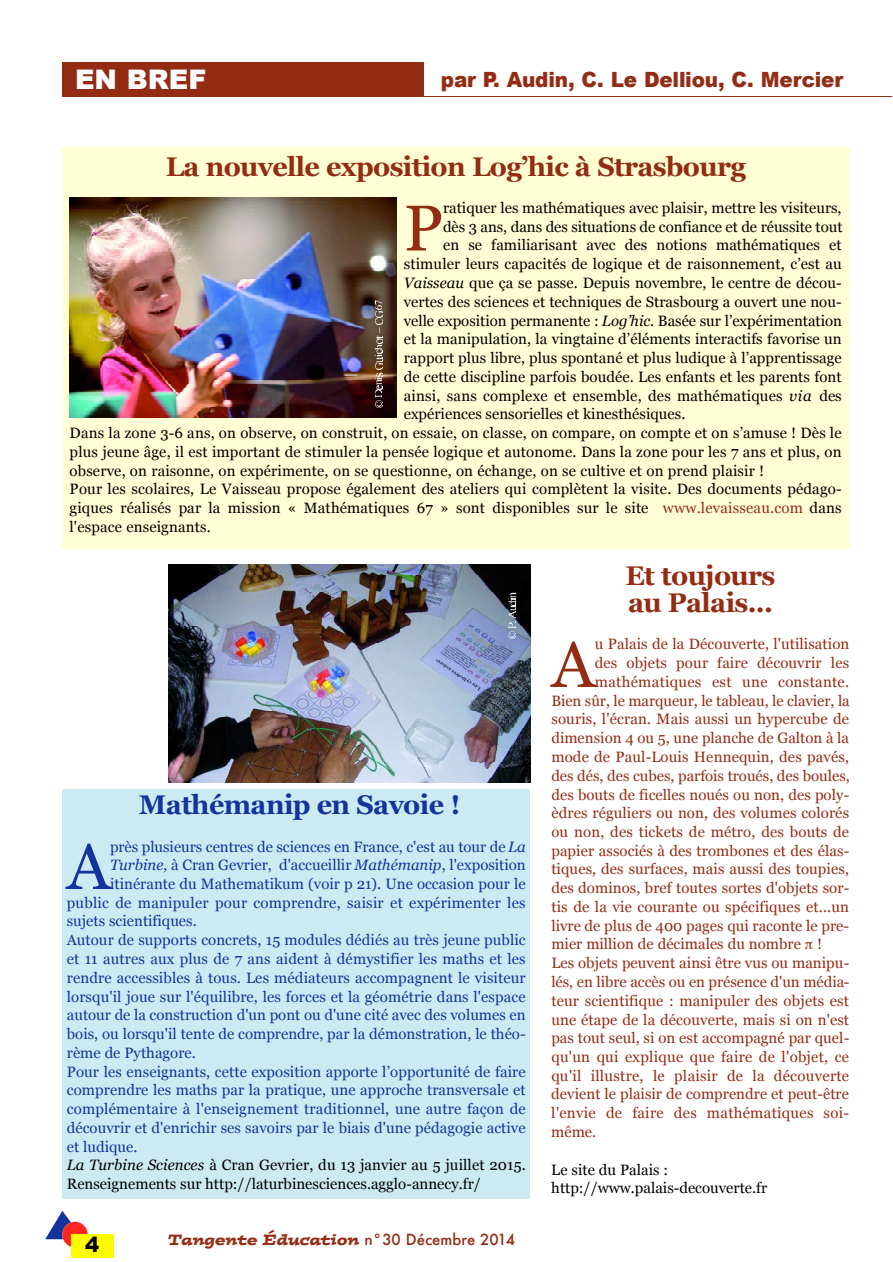
<style>
.page{position:relative;width:893px;height:1262px;background:#fff}
.page>*{position:absolute;margin:0;border:0;box-sizing:border-box;transform-origin:0 0}
.t1{font:64.5px "Georgia";color:#942c14}
.t2{font:64.5px "Georgia";color:#13349d}
.t3{font:700 27px/27px "Georgia";letter-spacing:-.025em;color:#942c14}
.t4{font:700 27px "Georgia";letter-spacing:-.025em;color:#13349d}
.t5{font:900 27px "Arial";color:#fff}
.t6{font:900 21px "Arial";letter-spacing:-.01em;color:#942c14;scale:.95 1}
.t7{font:900 21px "Arial";color:#000}
.t8{font:15px/18.8px "Georgia";letter-spacing:.005em;color:#000}
.t9{font:15px "Georgia";letter-spacing:.005em;color:#942c14}
.t10{font:15px "Georgia";letter-spacing:.005em;color:#13349d}
.t11{font:italic 15px "Postino";color:#942c14}
.s1{font-style:italic}
.s2{color:#942c14}
.s3{font-family:"Futura";font-weight:500;font-style:normal}
</style>
<div class="page">
<svg style="left:45px;top:1211px;width:43px;height:36px"></svg>
<div style="left:71px;top:1234px;width:42px;height:21px;background:#fffc00"></div>
<div style="left:62px;top:62px;width:362px;height:34px;background:#942c14"></div>
<div style="left:71px;top:1236px;width:42px;height:21px;background:#fffc00"></div>
<hr style="left:62px;top:96px;width:829px;height:1px;background:#942c14">
<div style="left:62px;top:147px;width:787px;height:402px;background:#fffed5"></div>
<img style="left:70px;top:198px;width:326px;height:220px">
<img style="left:168px;top:564px;width:362px;height:218px">
<svg style="left:508px;top:592px;width:8px;height:47px"></svg>
<svg style="left:374px;top:300px;width:8px;height:107px"></svg>
<div style="left:62px;top:789px;width:468px;height:409px;background:#cceaf2"></div>
<h2 class="t5" style="left:75px;top:60px;width:133px">EN BREF</h2>
<h3 class="t6" style="left:441px;top:64px;width:425px">par P. Au d in , C. Le Delliou, C. M e rc ie r</h3>
<h2 class="t3" style="left:166px;top:153px;width:581px">La nouvelle exposition Log’hic à Strasbourg</h2>
<h1 class="t1" style="left:404px;top:191px;width:41px">P</h1>
<p class="t8" style="left:443px;top:198px;width:400px">ratiquer les mathématiques avec plaisir, mettre les visiteurs,</p>
<p class="t8" style="left:443px;top:217px;width:401px">dès 3 ans, dans des situations de confiance et de réussite tout</p>
<p class="t8" style="left:443px;top:236px;width:400px">en se familiarisant avec des notions mathématiques et</p>
<p class="t8" style="left:404px;top:254px;width:439px">stimuler leurs capacités de logique et de raisonnement, c’est au</p>
<p class="t8" style="left:404px;top:273px;width:439px"><span class="s1">Vaisseau</span> que ça se passe. Depuis novembre, le centre de décou-</p>
<p class="t8" style="left:404px;top:292px;width:439px">vertes des sciences et techniques de Strasbourg a ouvert une nou-</p>
<p class="t8" style="left:403px;top:311px;width:440px">velle exposition permanente : <span class="s1">Log’hic</span>. Basée sur l’expérimentation</p>
<p class="t8" style="left:404px;top:330px;width:439px">et la manipulation, la vingtaine d’éléments interactifs favorise un</p>
<p class="t8" style="left:404px;top:348px;width:439px">rapport plus libre, plus spontané et plus ludique à l’apprentissage</p>
<p class="t8" style="left:404px;top:367px;width:439px">de cette discipline parfois boudée. Les enfants et les parents font</p>
<p class="t8" style="left:404px;top:386px;width:439px">ainsi, sans complexe et ensemble, des mathématiques <span class="s1">via</span> des</p>
<p class="t8" style="left:404px;top:405px;width:283px">expériences sensorielles et kinesthésiques.</p>
<p class="t8" style="left:70px;top:423px;width:773px">Dans la zone 3-6 ans, on observe, on construit, on essaie, on classe, on compare, on compte et on s’amuse ! Dès le</p>
<p class="t8" style="left:70px;top:442px;width:773px">plus jeune âge, il est important de stimuler la pensée logique et autonome. Dans la zone pour les 7 ans et plus, on</p>
<p class="t8" style="left:69px;top:461px;width:696px">observe, on raisonne, on expérimente, on se questionne, on échange, on se cultive et on prend plaisir !</p>
<p class="t8" style="left:70px;top:479px;width:773px">Pour les scolaires, Le Vaisseau propose également des ateliers qui complètent la visite. Des documents pédago-</p>
<p class="t8" style="left:70px;top:498px;width:773px">giques réalisés par la mission « Mathématiques 67 » sont disponibles sur le site <span class="s2">w w w .le v a is s e a u .c o m</span> dans</p>
<p class="t8" style="left:69px;top:517px;width:143px">l'espace enseignants.</p>
<h2 class="t4" style="left:139px;top:789px;width:323px">Mathémanip en Savoie !</h2>
<h1 class="t2" style="left:67px;top:830px;width:45px">A</h1>
<p class="t10" style="left:110px;top:837px;width:417px">près plusieurs centres de sciences en France, c'est au tour de <span class="s1">La</span></p>
<p class="t10" style="left:110px;top:856px;width:417px"><span class="s1">Turbine,</span> à Cran Gevrier, d'accueillir <span class="s1">Mathémanip</span>, l'exposition</p>
<p class="t10" style="left:110px;top:875px;width:417px">itinérante du Mathematikum (voir p 21). Une occasion pour le</p>
<p class="t10" style="left:67px;top:894px;width:460px">public de manipuler pour comprendre, saisir et expérimenter les</p>
<p class="t10" style="left:67px;top:912px;width:131px">sujets scientifiques.</p>
<p class="t10" style="left:67px;top:931px;width:460px">Autour de supports concrets, 15 modules dédiés au très jeune public</p>
<p class="t10" style="left:67px;top:950px;width:460px">et 11 autres aux plus de 7 ans aident à démystifier les maths et les</p>
<p class="t10" style="left:67px;top:969px;width:460px">rendre accessibles à tous. Les médiateurs accompagnent le visiteur</p>
<p class="t10" style="left:67px;top:987px;width:460px">lorsqu'il joue sur l'équilibre, les forces et la géométrie dans l'espace</p>
<p class="t10" style="left:67px;top:1006px;width:460px">autour de la construction d'un pont ou d'une cité avec des volumes en</p>
<p class="t10" style="left:67px;top:1025px;width:460px">bois, ou lorsqu'il tente de comprendre, par la démonstration, le théo-</p>
<p class="t10" style="left:67px;top:1044px;width:130px">rème de Pythagore.</p>
<p class="t10" style="left:67px;top:1062px;width:460px">Pour les enseignants, cette exposition apporte l’opportunité de faire</p>
<p class="t10" style="left:67px;top:1081px;width:460px">comprendre les maths par la pratique, une approche transversale et</p>
<p class="t10" style="left:67px;top:1100px;width:460px">complémentaire à l'enseignement traditionnel, une autre façon de</p>
<p class="t10" style="left:67px;top:1119px;width:460px">découvrir et d'enrichir ses savoirs par le biais d'une pédagogie active</p>
<p class="t10" style="left:67px;top:1137px;width:72px">et ludique.</p>
<p class="t8" style="left:67px;top:1155px;width:460px"><span class="s1">La Turbine Sciences</span> à Cran Gevrier, du 13 janvier au 5 juillet 2015.</p>
<p class="t8" style="left:67px;top:1174px;width:415px">Renseignements sur http://laturbinesciences.agglo-annecy.fr/</p>
<h3 class="t7" style="left:85px;top:1229px;width:16px">4</h3>
<p class="t11" style="left:168px;top:1232px;width:348px">Tangente Éducation <span class="s3">n°30 Décembre 2014</span></p>
<h2 class="t3" style="left:625px;top:562px;width:151px">Et toujours au Palais...</h2>
<h1 class="t1" style="left:551px;top:628px;width:45px">A</h1>
<p class="t9" style="left:595px;top:635px;width:256px">u Palais de la Découverte, l'utilisation</p>
<p class="t9" style="left:595px;top:654px;width:256px">des objets pour faire découvrir les</p>
<p class="t9" style="left:595px;top:673px;width:256px">mathématiques est une constante.</p>
<p class="t9" style="left:551px;top:692px;width:300px">Bien sûr, le marqueur, le tableau, le clavier, la</p>
<p class="t9" style="left:551px;top:710px;width:299px">souris, l'écran. Mais aussi un hypercube de</p>
<p class="t9" style="left:551px;top:729px;width:299px">dimension 4 ou 5, une planche de Galton à la</p>
<p class="t9" style="left:551px;top:748px;width:299px">mode de Paul-Louis Hennequin, des pavés,</p>
<p class="t9" style="left:551px;top:767px;width:300px">des dés, des cubes, parfois troués, des boules,</p>
<p class="t9" style="left:551px;top:785px;width:299px">des bouts de ficelles noués ou non, des poly-</p>
<p class="t9" style="left:551px;top:804px;width:299px">èdres réguliers ou non, des volumes colorés</p>
<p class="t9" style="left:551px;top:823px;width:299px">ou non, des tickets de métro, des bouts de</p>
<p class="t9" style="left:551px;top:842px;width:299px">papier associés à des trombones et des élas-</p>
<p class="t9" style="left:551px;top:860px;width:299px">tiques, des surfaces, mais aussi des toupies,</p>
<p class="t9" style="left:551px;top:879px;width:299px">des dominos, bref toutes sortes d'objets sor-</p>
<p class="t9" style="left:551px;top:898px;width:299px">tis de la vie courante ou spécifiques et...un</p>
<p class="t9" style="left:551px;top:917px;width:299px">livre de plus de 400 pages qui raconte le pre-</p>
<p class="t9" style="left:551px;top:935px;width:272px">mier million de décimales du nombre !</p>
<p class="t9" style="left:551px;top:954px;width:299px">Les objets peuvent ainsi être vus ou manipu-</p>
<p class="t9" style="left:551px;top:973px;width:299px">lés, en libre accès ou en présence d'un média-</p>
<p class="t9" style="left:551px;top:992px;width:299px">teur scientifique : manipuler des objets est</p>
<p class="t9" style="left:551px;top:1010px;width:299px">une étape de la découverte, mais si on n'est</p>
<p class="t9" style="left:551px;top:1029px;width:299px">pas tout seul, si on est accompagné par quel-</p>
<p class="t9" style="left:551px;top:1048px;width:299px">qu'un qui explique que faire de l'objet, ce</p>
<p class="t9" style="left:551px;top:1067px;width:299px">qu'il illustre, le plaisir de la découverte</p>
<p class="t9" style="left:551px;top:1085px;width:299px">devient le plaisir de comprendre et peut-être</p>
<p class="t9" style="left:551px;top:1104px;width:299px">l'envie de faire des mathématiques soi-</p>
<p class="t9" style="left:551px;top:1123px;width:46px">même.</p>
<p class="t8" style="left:551px;top:1159px;width:217px">Le site du Palais : http://www.palais-decouverte.fr</p>
</div>
